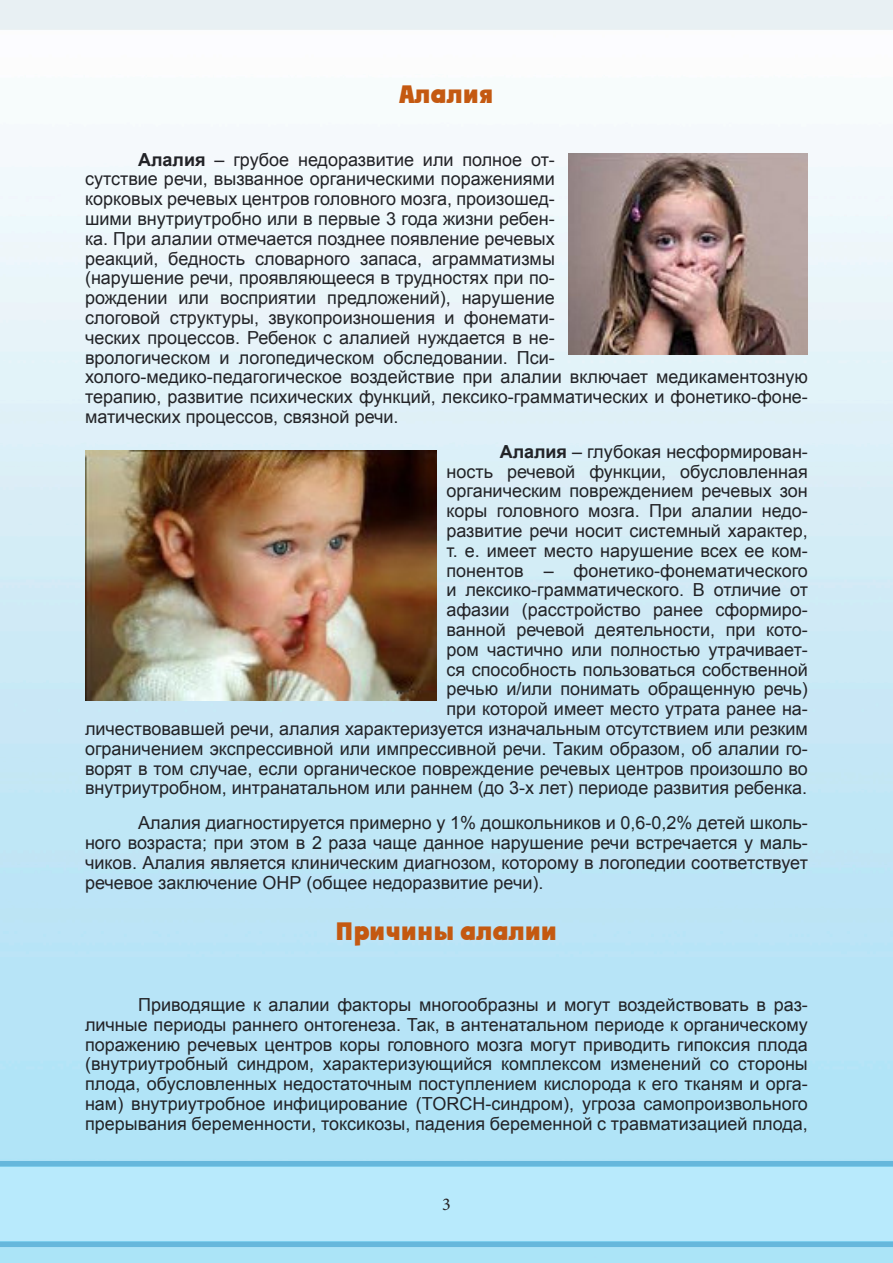
<style>
.page{position:relative;width:893px;height:1263px;background:#fff}
.page>*{position:absolute;margin:0;border:0;box-sizing:border-box;transform-origin:0 0}
.заг_оранж{font:800 24px "a Plakat Cmpl";color:#c45911}
.абзац{font:18px/19.8px "Arial";color:#222327;text-align:justify}
.t1{font:18px "Minion Pro";color:#231f20}
.s1{font-weight:700}
</style>
<div class="page">
<img style="left:0;top:0;width:893px;height:1263px">
<img style="left:568px;top:153px;width:240px;height:201px">
<img style="left:85px;top:451px;width:351px;height:249px">
<p class="заг_оранж" style="left:400px;top:82px;width:95px">Алалия</p>
<p class="абзац" style="left:85px;top:149px;width:724px;text-align:left;text-indent:53px"><span class="s1">Алалия</span> – грубое недоразвитие или полное от-<br>сутствие речи, вызванное органическими поражениями<br>корковых речевых центров головного мозга, произошед-<br>шими внутриутробно или в первые 3 года жизни ребен-<br>ка. При алалии отмечается позднее появление речевых<br>реакций, бедность словарного запаса, аграмматизмы<br>(нарушение речи, проявляющееся в трудностях при по-<br>рождении или восприятии предложений), нарушение<br>слоговой структуры, звукопроизношения и фонемати-<br>ческих процессов. Ребенок с алалией нуждается в не-<br>врологическом и логопедическом обследовании. Пси&shy;холого-медико-педагогическое воздействие при алалии включает медикаментозную терапию, развитие психических функций, лексико-грамматических и фонетико-фоне&shy;матических процессов, связной речи.</p>
<p class="абзац" style="left:85px;top:441px;width:724px;text-align:right"><span class="s1">Алалия</span> – глубокая несформирован-<br>ность речевой функции, обусловленная<br>органическим повреждением речевых зон<br>коры головного мозга. При алалии недо-<br>развитие речи носит системный характер,<br>т. е. имеет место нарушение всех ее ком-<br>понентов – фонетико-фонематического<br>и лексико-грамматического. В отличие от<br>афазии (расстройство ранее сформиро-<br>ванной речевой деятельности, при кото-<br>ром частично или полностью утрачивает-<br>ся способность пользоваться собственной<br>речью и/или понимать обращенную речь)<br>при которой имеет место утрата ранее на-<br>личествовавшей речи, алалия характеризуется изначальным отсутствием или резким ограничением экспрессивной или импрессивной речи. Таким образом, об алалии го&shy;ворят в том случае, если органическое повреждение речевых центров произошло во внутриутробном, интранатальном или раннем (до 3-х лет) периоде развития ребенка.</p>
<p class="абзац" style="left:85px;top:813px;width:724px;text-indent:53px">Алалия диагностируется примерно у 1% дошкольников и 0,6-0,2% детей школь&shy;ного возраста; при этом в 2 раза чаще данное нарушение речи встречается у маль&shy;чиков. Алалия является клиническим диагнозом, которому в логопедии соответствует речевое заключение ОНР (общее недоразвитие речи).</p>
<p class="заг_оранж" style="left:336px;top:918px;width:223px">Причины алалии</p>
<p class="абзац" style="left:85px;top:995px;width:724px;text-indent:53px">Приводящие к алалии факторы многообразны и могут воздействовать в раз&shy;личные периоды раннего онтогенеза. Так, в антенатальном периоде к органическому поражению речевых центров коры головного мозга могут приводить гипоксия плода (внутриутробный синдром, характеризующийся комплексом изменений со стороны плода, обусловленных недостаточным поступлением кислорода к его тканям и орга&shy;нам) внутриутробное инфицирование (TORCH-синдром), угроза самопроизвольного прерывания беременности, токсикозы, падения беременной с травматизацией плода,</p>
<p class="t1" style="left:442px;top:1192px;width:10px">3</p>
</div>
